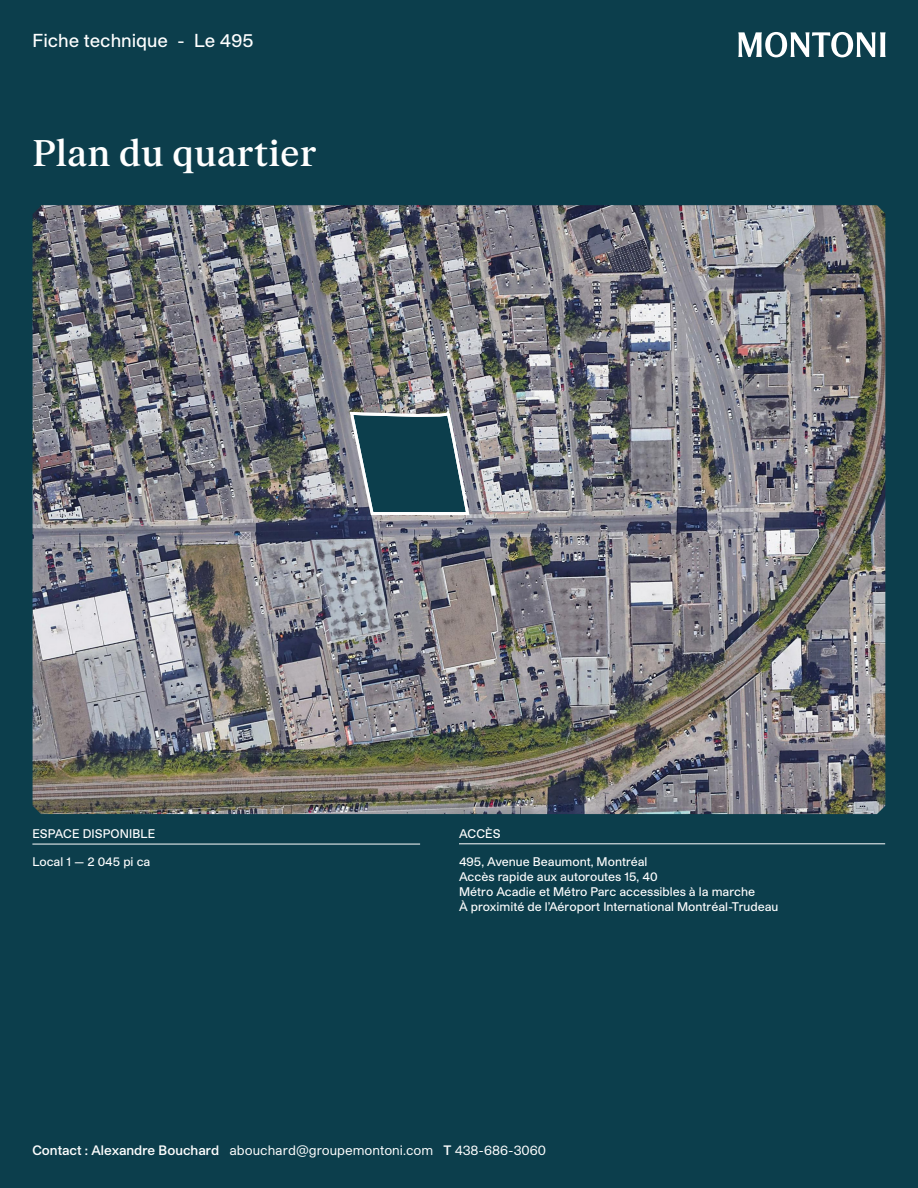
<style>
.page{position:relative;width:918px;height:1188px;background:#0c3e4c}
.page>*{position:absolute;margin:0;border:0;box-sizing:border-box;transform-origin:0 0}
.t1{font:500 36px "FK Roman Standard";color:#fff}
.t2{font:500 18px "Studio Pro";color:#fff}
.t3{font:13.2px "Studio Pro";color:#fff}
.t4{font:500 12px/15px "Studio Pro";color:#fff}
.s1{font-weight:600}
</style>
<div class="page">
<svg style="left:738px;top:32px;width:148px;height:25px"></svg>
<img style="left:33px;top:205px;width:852px;height:609px">
<hr style="left:32px;top:844px;width:388px;height:1px;background:#fff">
<hr style="left:459px;top:843px;width:426px;height:1px;background:#fff">
<svg style="left:348px;top:409px;width:123px;height:108px"></svg>
<h2 class="t2" style="left:32px;top:28px;width:223px">Fiche technique - Le 495</h2>
<p class="t1" style="left:32px;top:126px;width:286px">Plan du quartier</p>
<p class="t4" style="left:32px;top:826px;width:125px">ESPACE DISPONIBLE</p>
<p class="t4" style="left:32px;top:853px;width:119px">Local 1 — 2 045 pi ca</p>
<p class="t4" style="left:459px;top:826px;width:43px">ACCÈS</p>
<p class="t4" style="left:459px;top:853px;width:321px">495, Avenue Beaumont, Montréal<br>Accès rapide aux autoroutes 15, 40<br>Métro Acadie et Métro Parc accessibles à la marche<br>À proximité de l’Aéroport International Montréal-Trudeau</p>
<p class="t3" style="left:32px;top:1142px;width:515px"><span class="s1">Contact : Alexandre Bouchard</span> abouchard@groupemontoni.com <span class="s1">T</span> 438-686-3060</p>
</div>
